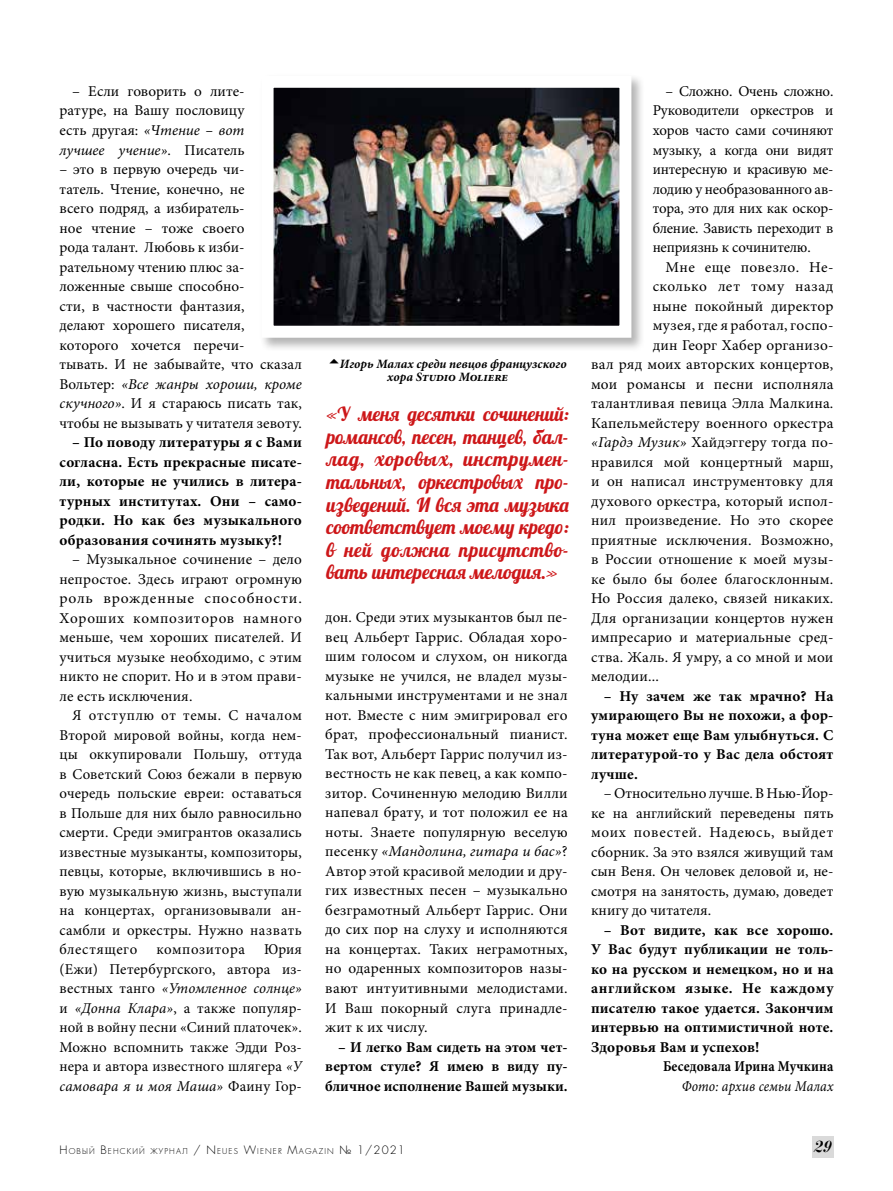
<style>
.page{position:relative;width:893px;height:1191px;background:#fff}
.page>*{position:absolute;margin:0;border:0;box-sizing:border-box;transform-origin:0 0}
.t1{font:19.5px/22.5px "Lobster";color:#cd1719;text-align:justify}
.t2{font:italic 16.5px "Paragon Nord C";color:#000}
.t3{font:15px/19.5px "Minion Pro";letter-spacing:.01em;color:#000;text-align:justify}
.t4{font:700 15px/19.5px "Minion Pro";letter-spacing:.01em;color:#000;text-align:justify}
.t5{font:700 15px "Minion Pro";letter-spacing:.04em;color:#000}
.t6{font:700 15px "Minion Pro";letter-spacing:.01em;color:#000;scale:.9 1}
.t7{font:italic 15px "Minion Pro";letter-spacing:.01em;color:#000;scale:.9 1}
.t8{font:15px "Minion Pro";letter-spacing:.03em;color:#000}
.t9{font:15px "Minion Pro";letter-spacing:.04em;color:#000}
.t10{font:italic 700 12.75px/12.8px "Minion Pro";color:#000}
.t11{font:7.8px "Favorit Light C";letter-spacing:.145em;color:#000}
.s1{font-style:italic}
.s2{font-size:11.25px}
</style>
<div class="page">
<div style="left:812px;top:1136px;width:21px;height:22px;background:#dadada"></div>
<div style="left:259px;top:74px;width:386px;height:278px;background:#000;opacity:.3"></div>
<img style="left:275px;top:89px;width:343px;height:236px">
<div style="left:262px;top:76px;width:369px;height:262px;border:12px solid #fff"></div>
<p class="t3" style="left:60px;top:81px;width:187px;text-indent:13px">– Если говорить о лите&shy;ратуре, на Вашу пословицу есть другая: <span class="s1">«Чтение – вот лучшее учение»</span>. Писатель</p>
<p class="t3" style="left:60px;top:159px;width:244px;text-align:left">– это в первую очередь чи-<br>татель. Чтение, конечно, не<br>всего подряд, а избиратель-<br>ное чтение – тоже своего<br>рода талант. Любовь к изби&shy;рательному чтению плюс за&shy;ложенные свыше способно-<br>сти, в частности фантазия,<br>делают хорошего писателя, которого хочется перечи-<br>тывать. И не забывайте, что сказал<br>Вольтер: <span class="s1">«Все жанры хороши, кроме скучного»</span>. И я стараюсь писать так, чтобы не вызывать у читателя зевоту.</p>
<p class="t4" style="left:60px;top:432px;width:244px;text-indent:13px">– По поводу литературы я с Вами согласна. Есть прекрасные писате&shy;ли, которые не учились в литера&shy;турных институтах. Они – само&shy;родки. Но как без музыкального образования сочинять музыку?!</p>
<p class="t3" style="left:60px;top:549px;width:244px;text-indent:13px">– Музыкальное сочинение – дело непростое. Здесь играют огромную роль врожденные способности.<br>Хороших композиторов намного меньше, чем хороших писателей. И учиться музыке необходимо, с этим никто не спорит. Но и в этом прави&shy;ле есть исключения.</p>
<p class="t3" style="left:60px;top:705px;width:244px;text-indent:13px">Я отступлю от темы. С началом Второй мировой войны, когда нем&shy;цы оккупировали Польшу, оттуда в Советский Союз бежали в первую очередь польские евреи: оставаться в Польше для них было равносильно смерти. Среди эмигрантов оказались известные музыканты, композиторы, певцы, которые, включившись в но&shy;вую музыкальную жизнь, выступали на концертах, организовывали ан&shy;самбли и оркестры. Нужно назвать блестящего</p>
<p class="t3" style="left:60px;top:939px;width:244px;text-indent:204px">Юрия (Ежи) Петербургского, автора из&shy;вестных танго <span class="s1">«Утомленное солнце» </span>и <span class="s1">«Донна Клара»</span>, а также популяр&shy;ной в войну песни «Синий платочек».<br>Можно вспомнить также Эдди Роз&shy;нера и автора известного шлягера <span class="s1">«У самовара я и моя Маша»</span> Фаину Гор-</p>
<p class="t9" style="left:156px;top:939px;width:90px">композитора</p>
<p class="t10" style="left:387px;top:357px;width:181px;text-indent:-47px">Игорь Малах среди певцов французского хора Studio Moliere</p>
<h1 class="t1" style="left:326px;top:403px;width:244px">«У меня десятки сочинений: романсов, песен, танцев, бал&shy;лад, хоровых, инструмен&shy;тальных, оркестровых про&shy;изведений. И вся эта музыка соответствует моему кредо: в ней должна присутство&shy;вать интересная мелодия.»</h1>
<p class="t3" style="left:325px;top:608px;width:244px">дон. Среди этих музыкантов был пе&shy;вец Альберт Гаррис. Обладая хоро&shy;шим голосом и слухом, он никогда музыке не учился, не владел музы&shy;кальными инструментами и не знал нот. Вместе с ним эмигрировал его брат, профессиональный пианист.<br>Так вот, Альберт Гаррис получил из&shy;вестность не как певец, а как компо&shy;зитор. Сочиненную мелодию Вилли напевал брату, и тот положил ее на ноты. Знаете популярную веселую песенку <span class="s1">«Мандолина, гитара и бас»</span>?<br>Автор этой красивой мелодии и дру&shy;гих известных песен – музыкально безграмотный Альберт Гаррис. Они до сих пор на слуху и исполняются на концертах. Таких неграмотных, но одаренных композиторов назы&shy;вают интуитивными мелодистами.<br>И Ваш покорный слуга принадле&shy;жит к их числу.</p>
<p class="t4" style="left:325px;top:1036px;width:244px;text-indent:13px">– И легко Вам сидеть на этом чет&shy;вертом стуле? Я имею в виду пу&shy;бличное исполнение Вашей музыки.</p>
<p class="t3" style="left:653px;top:81px;width:182px;text-indent:13px">– Сложно. Очень сложно.<br>Руководители оркестров и хоров часто сами сочиняют музыку, а когда они видят интересную и красивую ме&shy;лодию у необразованного ав&shy;тора, это для них как оскор&shy;бление. Зависть переходит в неприязнь к сочинителю.</p>
<p class="t3" style="left:665px;top:257px;width:170px">Мне еще повезло. Не-</p>
<p class="t8" style="left:653px;top:276px;width:182px">сколько лет тому назад</p>
<p class="t3" style="left:653px;top:296px;width:182px">ныне покойный директор</p>
<p class="t3" style="left:653px;top:315px;width:182px">музея, где я работал, госпо-</p>
<p class="t3" style="left:653px;top:335px;width:182px">дин Георг Хабер организо-</p>
<p class="t3" style="left:591px;top:354px;width:244px">вал ряд моих авторских концертов,</p>
<p class="t3" style="left:591px;top:374px;width:244px">мои романсы и песни исполняла</p>
<p class="t3" style="left:591px;top:393px;width:244px">талантливая певица Элла Малкина.</p>
<p class="t3" style="left:591px;top:413px;width:244px">Капельмейстеру военного оркестра</p>
<p class="t3" style="left:591px;top:432px;width:244px"><span class="s1">«Гардэ Музик»</span> Хайдэггеру тогда по-</p>
<p class="t3" style="left:591px;top:452px;width:244px">нравился мой концертный марш,</p>
<p class="t3" style="left:591px;top:471px;width:244px">и он написал инструментовку для</p>
<p class="t3" style="left:591px;top:491px;width:244px">духового оркестра, который испол-</p>
<p class="t3" style="left:591px;top:510px;width:244px">нил произведение. Но это скорее</p>
<p class="t3" style="left:591px;top:530px;width:244px">приятные исключения. Возможно,</p>
<p class="t3" style="left:591px;top:549px;width:244px">в России отношение к моей музы-</p>
<p class="t3" style="left:591px;top:569px;width:244px">ке было бы более благосклонным.</p>
<p class="t3" style="left:591px;top:588px;width:244px">Но Россия далеко, связей никаких.</p>
<p class="t3" style="left:591px;top:608px;width:244px">Для организации концертов нужен</p>
<p class="t3" style="left:591px;top:627px;width:244px">импресарио и материальные сред-</p>
<p class="t3" style="left:591px;top:647px;width:244px">ства. Жаль. Я умру, а со мной и мои</p>
<p class="t3" style="left:591px;top:666px;width:69px">мелодии...</p>
<p class="t4" style="left:591px;top:686px;width:244px;text-indent:13px">– Ну зачем же так мрачно? На умирающего Вы не похожи, а фор&shy;туна может еще Вам улыбнуться. С литературой-то у Вас дела обстоят лучше.</p>
<p class="t3" style="left:591px;top:783px;width:244px;text-indent:13px">– Относительно лучше. В Нью-Йор&shy;ке на английский переведены пять моих повестей. Надеюсь, выйдет сборник. За это взялся живущий там сын Веня. Он человек деловой и, не&shy;смотря на занятость, думаю, доведет книгу до читателя.</p>
<p class="t4" style="left:604px;top:920px;width:231px">– Вот видите, как все хорошо.</p>
<p class="t4" style="left:591px;top:939px;width:244px">У Вас будут публикации не толь-</p>
<p class="t4" style="left:591px;top:959px;width:244px">ко на русском и немецком, но и на</p>
<p class="t5" style="left:591px;top:978px;width:244px">английском языке. Не каждому</p>
<p class="t4" style="left:591px;top:998px;width:244px">писателю такое удается. Закончим</p>
<p class="t4" style="left:591px;top:1017px;width:244px">интервью на оптимистичной ноте.</p>
<p class="t4" style="left:591px;top:1037px;width:170px">Здоровья Вам и успехов!</p>
<p class="t6" style="left:663px;top:1056px;width:191px">Беседовала Ирина Мучкина</p>
<p class="t7" style="left:682px;top:1075px;width:170px">Фото: архив семьи Малах</p>
<p class="t11" style="left:60px;top:1145px;width:347px"><span class="s2">Н</span>ОВЫЙ <span class="s2">В</span>ЕНСКИЙ ЖУРНАЛ <span class="s2">/</span> <span class="s2">N</span>EUES <span class="s2">W</span>IEN ER <span class="s2">M</span>AGAZIN <span class="s2">№ 1/2021</span></p>
<p class="t2" style="left:813px;top:1137px;width:19px">29</p>
</div>
